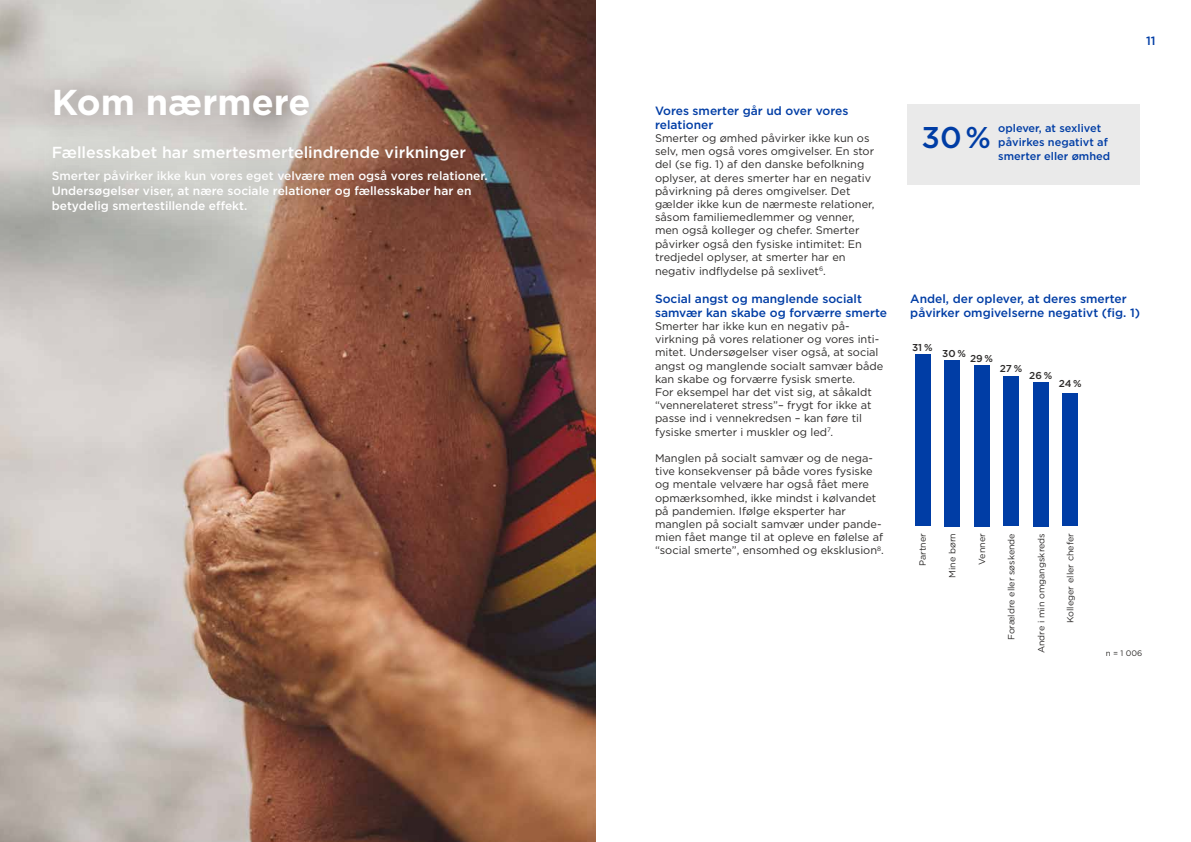
<style>
.page{position:relative;width:1191px;height:842px;background:#fff}
.page>*{position:absolute;margin:0;border:0;box-sizing:border-box;transform-origin:0 0}
.t1{font:700 36px "Gotham HTF";color:#fff}
.t2{font:500 30px "Gotham HTF";color:#003da5}
.t3{font:500 16px "Gotham HTF";color:#fff}
.t4{font:500 12px/14px "Gotham HTF";color:#003da5}
.t5{font:500 12px/15px "Gotham HTF";color:#fff}
.t6{font:11px/13.2px "Gotham HTF";color:#2c2a29}
.t7{font:500 11px/14px "Gotham HTF";color:#003da5}
.t8{font:500 10px "Gotham HTF";color:#2c2a29}
.t9{font:9px "Gotham HTF";color:#2c2a29}
.t10{font:8px "Gotham HTF";color:#2c2a29}
</style>
<div class="page">
<img style="left:0;top:0;width:595px;height:842px">
<div style="left:24px;top:60px;width:314px;height:86px;background:#000;opacity:.3"></div>
<div style="left:23px;top:142px;width:489px;height:99px;background:#000;opacity:.3"></div>
<div style="left:24px;top:118px;width:468px;height:72px;background:#000;opacity:.3"></div>
<div style="left:944px;top:360px;width:16px;height:166px;background:#003da5"></div>
<div style="left:973px;top:365px;width:16px;height:161px;background:#003da5"></div>
<div style="left:1003px;top:376px;width:16px;height:150px;background:#003da5"></div>
<div style="left:1033px;top:382px;width:15px;height:144px;background:#003da5"></div>
<div style="left:1062px;top:393px;width:16px;height:133px;background:#003da5"></div>
<div style="left:907px;top:105px;width:233px;height:80px;background:#eaeaea"></div>
<div style="left:914px;top:354px;width:16px;height:172px;background:#003da5"></div>
<h1 class="t1" style="left:52px;top:81px;width:260px">Kom nærmere</h1>
<h3 class="t3" style="left:52px;top:143px;width:416px">Fællesskabet har smertesmertelindrende virkninger</h3>
<p class="t5" style="left:52px;top:168px;width:437px">Smerter påvirker ikke kun vores eget velvære men også vores relationer.<br>Undersøgelser viser, at nære sociale relationer og fællesskaber har en betydelig smertestillende effekt.</p>
<p class="t4" style="left:655px;top:103px;width:195px">Vores smerter går ud over vores relationer</p>
<p class="t6" style="left:655px;top:131px;width:221px">Smerter og ømhed påvirker ikke kun os selv, men også vores omgivelser. En stor del (se fig. 1) af den danske befolkning oplyser, at deres smerter har en negativ påvirkning på deres omgivelser. Det gælder ikke kun de nærmeste relationer, såsom familiemedlemmer og venner, men også kolleger og chefer. Smerter påvirker også den fysiske intimitet: En tredjedel oplyser, at smerter har en negativ indflydelse på sexlivet<sup>6</sup>.</p>
<p class="t4" style="left:655px;top:291px;width:233px">Social angst og manglende socialt samvær kan skabe og forværre smerte</p>
<p class="t6" style="left:655px;top:319px;width:230px">Smerter har ikke kun en negativ på&shy;virkning på vores relationer og vores inti&shy;mitet. Undersøgelser viser også, at social angst og manglende socialt samvær både kan skabe og forværre fysisk smerte.<br>For eksempel har det vist sig, at såkaldt “vennerelateret stress”– frygt for ikke at passe ind i vennekredsen – kan føre til fysiske smerter i muskler og led<sup>7</sup>.</p>
<p class="t6" style="left:655px;top:451px;width:230px">Manglen på socialt samvær og de nega&shy;tive konsekvenser på både vores fysiske og mentale velvære har også fået mere opmærksomhed, ikke mindst i kølvandet på pandemien. Ifølge eksperter har manglen på socialt samvær under pande&shy;mien fået mange til at opleve en følelse af “social smerte”, ensomhed og eksklusion<sup>8</sup>.</p>
<h2 class="t2" style="left:921px;top:120px;width:71px">30 %</h2>
<p class="t7" style="left:998px;top:121px;width:113px">oplever, at sexlivet påvirkes negativt af smerter eller ømhed</p>
<p class="t4" style="left:1146px;top:34px;width:11px">11</p>
<p class="t4" style="left:910px;top:291px;width:231px">Andel, der oplever, at deres smerter påvirker omgivelserne negativt (fig. 1)</p>
<p class="t8" style="left:912px;top:342px;width:22px">31 %</p>
<p class="t8" style="left:942px;top:347px;width:25px">30 %</p>
<p class="t8" style="left:970px;top:352px;width:24px">29 %</p>
<p class="t8" style="left:1000px;top:363px;width:24px">27 %</p>
<p class="t8" style="left:1029px;top:370px;width:24px">26 %</p>
<p class="t8" style="left:1058px;top:378px;width:25px">24 %</p>
<p class="t9" style="left:917px;top:566px;width:34px;rotate:-90deg">Partner</p>
<p class="t9" style="left:947px;top:578px;width:46px;rotate:-90deg">Mine børn</p>
<p class="t9" style="left:976px;top:565px;width:33px;rotate:-90deg">Venner</p>
<p class="t9" style="left:1006px;top:640px;width:108px;rotate:-90deg">Forældre eller søskende</p>
<p class="t9" style="left:1036px;top:653px;width:122px;rotate:-90deg">Andre i min omgangskreds</p>
<p class="t9" style="left:1065px;top:623px;width:91px;rotate:-90deg">Kolleger eller chefer</p>
<p class="t10" style="left:1105px;top:649px;width:38px">n = 1 006</p>
</div>
